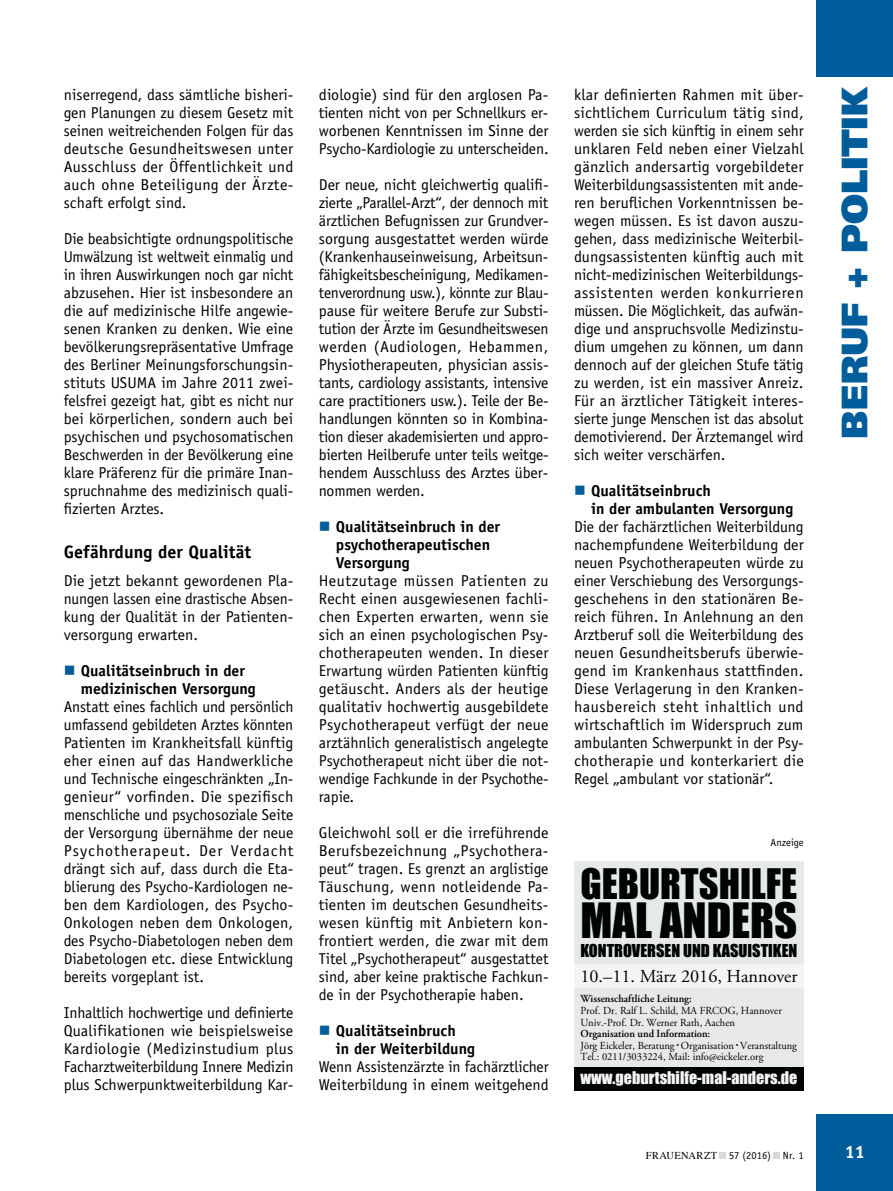
<style>
.page{position:relative;width:893px;height:1191px;background:#fff}
.page>*{position:absolute;margin:0;border:0;box-sizing:border-box;transform-origin:0 0}
.t1{font:44.7px "Impact";color:#000400}
.t2{font:38.55px "Impact";color:#000400}
.t3{font:900 36.75px "Frutiger LT Std";letter-spacing:-.005em;color:#005d9c}
.t4{font:18.3px "Adobe Garamond Pro";color:#000400}
.t5{font:700 18px "Officina Sans Std";letter-spacing:.005em;color:#000}
.t6{font:700 18px "Officina Sans Std";color:#fff}
.t7{font:16.35px "Impact";color:#000400}
.t8{font:16.05px "Impact";color:#f5f5f5}
.t9{font:15.75px/18px "Officina Sans Std";letter-spacing:-.005em;color:#000;text-align:justify}
.t10{font:700 15.75px/18px "Officina Sans Std";color:#000}
.t11{font:10.8px/11.6px "Adobe Garamond Pro";color:#000400}
.t12{font:600 10.8px "Adobe Garamond Pro";color:#000400}
.t13{font:10.5px "Officina Sans Std";color:#000}
.s1{font-family:"Times"}
</style>
<div class="page">
<div style="left:816px;top:1114px;width:77px;height:77px;background:#005d9c"></div>
<div style="left:816px;top:0;width:77px;height:77px;background:#005d9c"></div>
<svg style="left:720px;top:1152px;width:6px;height:6px"></svg>
<svg style="left:774px;top:1152px;width:6px;height:6px"></svg>
<div style="left:574px;top:861px;width:230px;height:225px;background:#f5f5f5"></div>
<div style="left:574px;top:988px;width:230px;height:83px;background:#e7e8e8"></div>
<div style="left:574px;top:861px;width:230px;height:102px;background:#e7e8e8"></div>
<div style="left:574px;top:1066px;width:230px;height:24px;background:#000400"></div>
<p class="t9" style="left:64px;top:86px;width:231px">niserregend, dass sämtliche bisheri&shy;gen Planungen zu diesem Gesetz mit seinen weitreichenden Folgen für das deutsche Gesundheitswesen unter Ausschluss der Öffentlichkeit und auch ohne Beteiligung der Ärzte&shy;schaft erfolgt sind.</p>
<p class="t9" style="left:64px;top:230px;width:231px">Die beabsichtigte ordnungspolitische Umwälzung ist weltweit einmalig und in ihren Auswirkungen noch gar nicht abzusehen. Hier ist insbesondere an die auf medizinische Hilfe angewie&shy;senen Kranken zu denken. Wie eine bevölkerungsrepräsentative Umfrage des Berliner Meinungsforschungsin&shy;stituts USUMA im Jahre 2011 zwei&shy;felsfrei gezeigt hat, gibt es nicht nur bei körperlichen, sondern auch bei psychischen und psychosomatischen Beschwerden in der Bevölkerung eine klare Präferenz für die primäre Inan&shy;spruchnahme des medizinisch quali&shy;fizierten Arztes.</p>
<p class="t5" style="left:64px;top:540px;width:189px">Gefährdung der Qualität</p>
<p class="t9" style="left:64px;top:572px;width:231px">Die jetzt bekannt gewordenen Pla&shy;nungen lassen eine drastische Absen&shy;kung der Qualität in der Patienten&shy;versorgung erwarten.</p>
<p class="t10" style="left:81px;top:662px;width:177px">Qualitätseinbruch in der medizinischen Versorgung</p>
<p class="t9" style="left:64px;top:698px;width:231px">Anstatt eines fachlich und persönlich umfassend gebildeten Arztes könnten Patienten im Krankheitsfall künftig eher einen auf das Handwerkliche und Technische eingeschränkten „In&shy;genieur“ vorfinden. Die spezifisch menschliche und psychosoziale Seite der Versorgung übernähme der neue Psychotherapeut. Der Verdacht drängt sich auf, dass durch die Eta&shy;blierung des Psycho-Kardiologen ne&shy;ben dem Kardiologen, des Psycho-Onkologen neben dem Onkologen, des Psycho-Diabetologen neben dem Diabetologen etc. diese Entwicklung bereits vorgeplant ist.</p>
<p class="t9" style="left:64px;top:1004px;width:231px">Inhaltlich hochwertige und definierte Qualifikationen wie beispielsweise Kardiologie (Medizinstudium plus Facharztweiterbildung Innere Medizin plus Schwerpunktweiterbildung Kar-</p>
<p class="t9" style="left:319px;top:86px;width:231px;text-align:left">diologie) sind für den arglosen Pa&shy;tienten nicht von per Schnellkurs er&shy;worbenen Kenntnissen im Sinne der Psycho-Kardiologie zu unterscheiden.</p>
<p class="t9" style="left:319px;top:176px;width:231px">Der neue, nicht gleichwertig qualifi&shy;zierte „Parallel-Arzt“, der dennoch mit ärztlichen Befugnissen zur Grundver&shy;sorgung ausgestattet werden würde (Krankenhauseinweisung, Arbeitsun&shy;fähigkeitsbescheinigung, Medikamen&shy;tenverordnung usw.), könnte zur Blau&shy;pause für weitere Berufe zur Substi&shy;tution der Ärzte im Gesundheitswesen werden (Audiologen, Hebammen, Physiotherapeuten, physician assis&shy;tants, cardiology assistants, intensive care practitioners usw.). Teile der Be&shy;handlungen könnten so in Kombina&shy;tion dieser akademisierten und appro&shy;bierten Heilberufe unter teils weitge&shy;hendem Ausschluss des Arztes über&shy;nommen werden.</p>
<p class="t10" style="left:336px;top:518px;width:166px">Qualitätseinbruch in der psychotherapeutischen<br>Versorgung</p>
<p class="t9" style="left:319px;top:572px;width:231px">Heutzutage müssen Patienten zu Recht einen ausgewiesenen fachli&shy;chen Experten erwarten, wenn sie sich an einen psychologischen Psy&shy;chotherapeuten wenden. In dieser Erwartung würden Patienten künftig getäuscht. Anders als der heutige qualitativ hochwertig ausgebildete Psychotherapeut verfügt der neue arztähnlich generalistisch angelegte Psychotherapeut nicht über die not&shy;wendige Fachkunde in der Psychothe&shy;rapie.</p>
<p class="t9" style="left:319px;top:824px;width:231px">Gleichwohl soll er die irreführende Berufsbezeichnung „Psychothera&shy;peut“ tragen. Es grenzt an arglistige Täuschung, wenn notleidende Pa&shy;tienten im deutschen Gesundheits&shy;wesen künftig mit Anbietern kon&shy;frontiert werden, die zwar mit dem Titel „Psychotherapeut“ ausgestattet sind, aber keine praktische Fachkun&shy;de in der Psychotherapie haben.</p>
<p class="t10" style="left:336px;top:1022px;width:141px">Qualitätseinbruch<br>in der Weiterbildung</p>
<p class="t9" style="left:319px;top:1058px;width:231px">Wenn Assistenzärzte in fachärztlicher<br>Weiterbildung in einem weitgehend</p>
<p class="t9" style="left:574px;top:86px;width:231px">klar definierten Rahmen mit über&shy;sichtlichem Curriculum tätig sind, werden sie sich künftig in einem sehr unklaren Feld neben einer Vielzahl gänzlich andersartig vorgebildeter Weiterbildungsassistenten mit ande&shy;ren beruflichen Vorkenntnissen be&shy;wegen müssen. Es ist davon auszu&shy;gehen, dass medizinische Weiterbil&shy;dungsassistenten künftig auch mit nicht-medizinischen Weiterbildungs&shy;assistenten werden konkurrieren müssen. Die Möglichkeit, das aufwän&shy;dige und anspruchsvolle Medizinstu&shy;dium umgehen zu können, um dann dennoch auf der gleichen Stufe tätig zu werden, ist ein massiver Anreiz.<br>Für an ärztlicher Tätigkeit interes&shy;sierte junge Menschen ist das absolut demotivierend. Der Ärztemangel wird sich weiter verschärfen.</p>
<p class="t10" style="left:591px;top:482px;width:204px">Qualitätseinbruch<br>in der ambulanten Versorgung</p>
<p class="t9" style="left:574px;top:518px;width:231px">Die der fachärztlichen Weiterbildung nachempfundene Weiterbildung der neuen Psychotherapeuten würde zu einer Verschiebung des Versorgungs&shy;geschehens in den stationären Be&shy;reich führen. In Anlehnung an den Arztberuf soll die Weiterbildung des neuen Gesundheitsberufs überwie&shy;gend im Krankenhaus stattfinden.<br>Diese Verlagerung in den Kranken&shy;hausbereich steht inhaltlich und wirtschaftlich im Widerspruch zum ambulanten Schwerpunkt in der Psy&shy;chotherapie und konterkariert die Regel „ambulant vor stationär“.</p>
<p class="t13" style="left:771px;top:836px;width:35px">Anzeige</p>
<h2 class="t2" style="left:580px;top:853px;width:218px">GEBURTSHILFE</h2>
<h1 class="t1" style="left:580px;top:885px;width:218px">MAL ANDERS</h1>
<p class="t7" style="left:580px;top:938px;width:218px">KONTROVERSEN UND KASUISTIKEN</p>
<p class="t4" style="left:580px;top:965px;width:218px">10.–11. März 2016, Hannover</p>
<p class="t12" style="left:580px;top:992px;width:113px">Wissenschaftliche Leitung:</p>
<p class="t11" style="left:580px;top:1005px;width:203px">Prof. Dr. Ralf L. Schild, MA FRCOG, Hannover<br>Univ.-Prof. Dr. Werner Rath, Aachen</p>
<p class="t12" style="left:580px;top:1027px;width:131px">Organisation und Information:</p>
<p class="t11" style="left:580px;top:1040px;width:218px">Jörg Eickeler, Beratung Organisation Veranstaltung<br>Tel.: 0211/3033224, Mail: info@eickeler.org</p>
<p class="t8" style="left:580px;top:1065px;width:218px">www.geburtshilfe-mal-anders.de</p>
<h3 class="t3" style="left:832px;top:438px;width:354px;rotate:-90deg">BERUF + POLITIK</h3>
<p class="t13" style="left:646px;top:1149px;width:159px"><span class="s1">FRAUENARZT</span> 57 (2016) Nr. 1</p>
<p class="t6" style="left:845px;top:1140px;width:22px">11</p>
</div>
